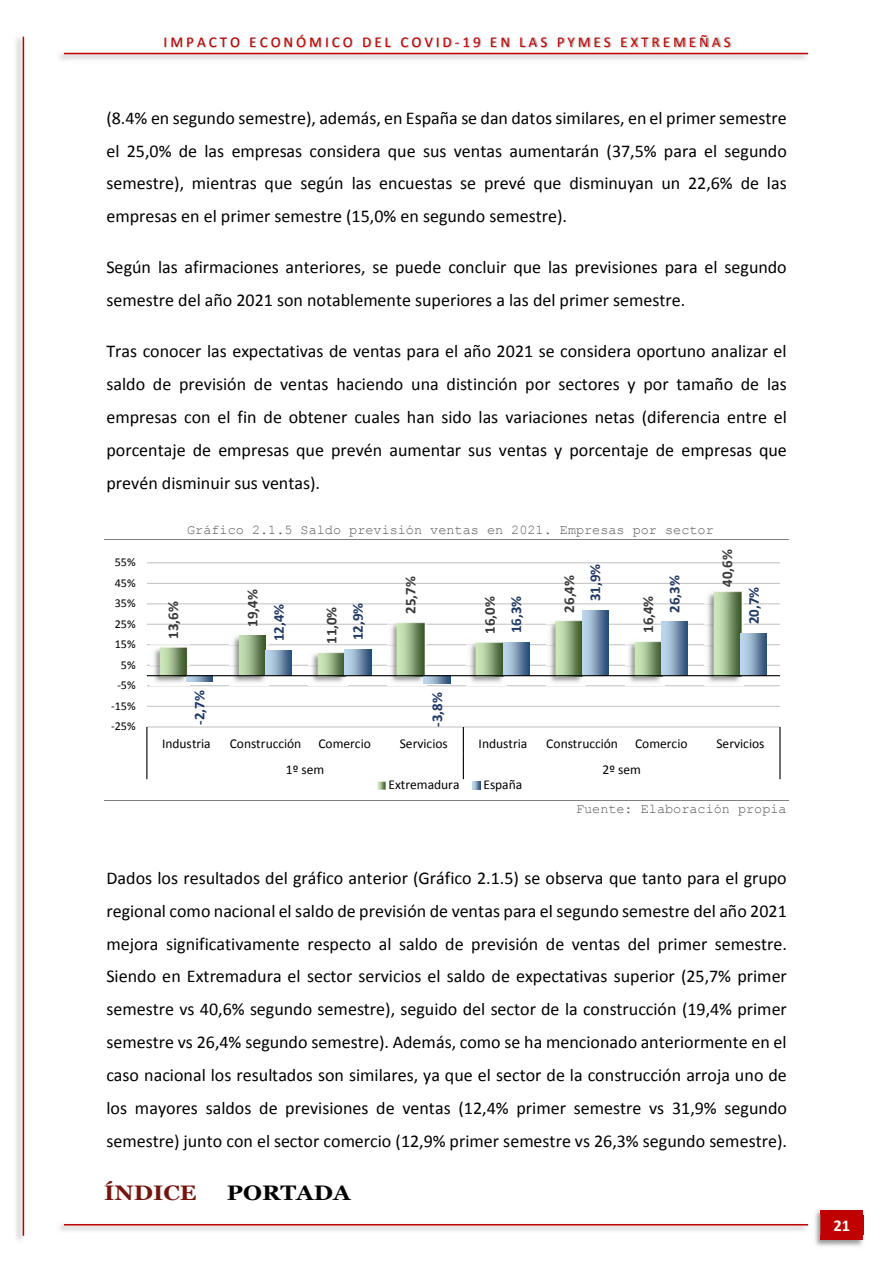
<style>
.page{position:relative;width:893px;height:1263px;background:#fff}
.page>*{position:absolute;margin:0;border:0;box-sizing:border-box;transform-origin:0 0}
.t1{font:700 21px "Georgia";color:#000;scale:1.1 1}
.t2{font:700 21px "Georgia";color:#74160e;scale:1.1 1}
.t3{font:18px/33px "Calibri";color:#000;text-align:justify}
.t4{font:700 16.5px "Calibri";color:#fff}
.t5{font:15px "Calibri";letter-spacing:.205em;color:#c00000}
.t6{font:700 15px "Calibri";color:#3b3838}
.t7{font:700 15px "Calibri";color:#203864}
.t8{font:13.5px "Calibri";color:#000}
.t9{font:13.5px "Courier New";color:#595959}
.t10{font:12px "Calibri";color:#000}
</style>
<div class="page">
<img style="left:164px;top:34px;width:568px;height:14px">
<hr style="left:64px;top:53px;width:744px;height:1px;background:#c00000">
<img style="left:16px;top:36px;width:9px;height:1204px">
<hr style="left:23px;top:37px;width:1px;height:1199px;background:#c00000">
<hr style="left:64px;top:1224px;width:744px;height:1px;background:#c00000">
<img style="left:815px;top:1210px;width:49px;height:37px">
<div style="left:821px;top:1210px;width:42px;height:30px;background:#c00000"></div>
<img style="left:820px;top:1215px;width:1px;height:20px">
<hr style="left:104px;top:540px;width:685px;height:1px;background:#808080">
<hr style="left:104px;top:800px;width:685px;height:1px;background:#808080">
<hr style="left:147px;top:727px;width:633px;height:1px;background:#bfbfbf">
<hr style="left:147px;top:706px;width:633px;height:1px;background:#bfbfbf">
<hr style="left:147px;top:685px;width:633px;height:1px;background:#bfbfbf">
<hr style="left:147px;top:665px;width:633px;height:1px;background:#bfbfbf">
<hr style="left:147px;top:644px;width:633px;height:1px;background:#bfbfbf">
<hr style="left:147px;top:624px;width:633px;height:1px;background:#bfbfbf">
<hr style="left:147px;top:604px;width:633px;height:1px;background:#bfbfbf">
<hr style="left:147px;top:583px;width:633px;height:1px;background:#bfbfbf">
<hr style="left:147px;top:563px;width:633px;height:1px;background:#bfbfbf">
<img style="left:150px;top:644px;width:40px;height:39px">
<img style="left:230px;top:635px;width:39px;height:48px">
<img style="left:309px;top:650px;width:39px;height:33px">
<img style="left:388px;top:622px;width:39px;height:62px">
<img style="left:467px;top:642px;width:39px;height:41px">
<img style="left:546px;top:620px;width:39px;height:63px">
<img style="left:625px;top:643px;width:40px;height:40px">
<img style="left:705px;top:591px;width:38px;height:92px">
<img style="left:239px;top:636px;width:27px;height:39px">
<img style="left:318px;top:652px;width:27px;height:23px">
<img style="left:397px;top:622px;width:27px;height:53px">
<img style="left:476px;top:642px;width:53px;height:33px">
<img style="left:555px;top:621px;width:27px;height:54px">
<img style="left:634px;top:641px;width:27px;height:34px">
<img style="left:713px;top:591px;width:28px;height:84px">
<img style="left:186px;top:676px;width:27px;height:5px">
<img style="left:266px;top:650px;width:26px;height:25px">
<img style="left:345px;top:649px;width:26px;height:26px">
<img style="left:424px;top:676px;width:26px;height:7px">
<img style="left:582px;top:610px;width:27px;height:65px">
<img style="left:661px;top:622px;width:27px;height:53px">
<img style="left:741px;top:633px;width:26px;height:42px">
<hr style="left:147px;top:675px;width:633px;height:1px;background:#000">
<svg style="left:146px;top:727px;width:1px;height:52px"></svg>
<svg style="left:463px;top:727px;width:1px;height:52px"></svg>
<svg style="left:779px;top:727px;width:1px;height:52px"></svg>
<svg style="left:377px;top:781px;width:9px;height:9px"></svg>
<svg style="left:473px;top:782px;width:7px;height:7px"></svg>
<p class="t5" style="left:164px;top:31px;width:568px">IMPACTO ECONÓMICO DEL COVID-19 EN LAS PYMES EXTREMEÑAS</p>
<p class="t3" style="left:106px;top:101px;width:682px">(8.4% en segundo semestre), además, en España se dan datos similares, en el primer semestre el 25,0% de las empresas considera que sus ventas aumentarán (37,5% para el segundo semestre), mientras que según las encuestas se prevé que disminuyan un 22,6% de las empresas en el primer semestre (15,0% en segundo semestre).</p>
<p class="t3" style="left:106px;top:250px;width:682px">Según las afirmaciones anteriores, se puede concluir que las previsiones para el segundo semestre del año 2021 son notablemente superiores a las del primer semestre.</p>
<p class="t3" style="left:106px;top:334px;width:682px">Tras conocer las expectativas de ventas para el año 2021 se considera oportuno analizar el saldo de previsión de ventas haciendo una distinción por sectores y por tamaño de las empresas con el fin de obtener cuales han sido las variaciones netas (diferencia entre el porcentaje de empresas que prevén aumentar sus ventas y porcentaje de empresas que prevén disminuir sus ventas).</p>
<p class="t9" style="left:187px;top:522px;width:528px">Gráfico 2.1.5 Saldo previsión ventas en 2021. Empresas por sector</p>
<p class="t10" style="left:115px;top:554px;width:22px">55%</p>
<p class="t10" style="left:115px;top:574px;width:22px">45%</p>
<p class="t10" style="left:115px;top:595px;width:22px">35%</p>
<p class="t10" style="left:115px;top:615px;width:22px">25%</p>
<p class="t10" style="left:115px;top:636px;width:22px">15%</p>
<p class="t10" style="left:121px;top:656px;width:16px">5%</p>
<p class="t10" style="left:117px;top:677px;width:20px">-5%</p>
<p class="t10" style="left:111px;top:697px;width:26px">-15%</p>
<p class="t10" style="left:111px;top:718px;width:26px">-25%</p>
<p class="t6" style="left:163px;top:639px;width:39px;rotate:-90deg">13,6%</p>
<p class="t7" style="left:189px;top:725px;width:36px;rotate:-90deg">-2,7%</p>
<p class="t6" style="left:242px;top:627px;width:39px;rotate:-90deg">19,4%</p>
<p class="t7" style="left:268px;top:641px;width:39px;rotate:-90deg">12,4%</p>
<p class="t7" style="left:347px;top:640px;width:39px;rotate:-90deg">12,9%</p>
<p class="t6" style="left:321px;top:644px;width:39px;rotate:-90deg">11,0%</p>
<p class="t6" style="left:400px;top:614px;width:39px;rotate:-90deg">25,7%</p>
<p class="t7" style="left:426px;top:727px;width:36px;rotate:-90deg">-3,8%</p>
<p class="t6" style="left:479px;top:634px;width:39px;rotate:-90deg">16,0%</p>
<p class="t7" style="left:506px;top:633px;width:39px;rotate:-90deg">16,3%</p>
<p class="t6" style="left:558px;top:612px;width:39px;rotate:-90deg">26,4%</p>
<p class="t6" style="left:717px;top:587px;width:39px;rotate:-90deg">40,6%</p>
<p class="t7" style="left:585px;top:601px;width:39px;rotate:-90deg">31,9%</p>
<p class="t7" style="left:664px;top:613px;width:39px;rotate:-90deg">26,3%</p>
<p class="t7" style="left:743px;top:624px;width:39px;rotate:-90deg">20,7%</p>
<p class="t6" style="left:637px;top:633px;width:39px;rotate:-90deg">16,4%</p>
<p class="t8" style="left:162px;top:734px;width:50px">Industria</p>
<p class="t8" style="left:230px;top:734px;width:73px">Construcción</p>
<p class="t8" style="left:318px;top:734px;width:54px">Comercio</p>
<p class="t8" style="left:400px;top:734px;width:50px">Servicios</p>
<p class="t8" style="left:479px;top:734px;width:50px">Industria</p>
<p class="t8" style="left:546px;top:734px;width:73px">Construcción</p>
<p class="t8" style="left:635px;top:734px;width:54px">Comercio</p>
<p class="t8" style="left:716px;top:734px;width:50px">Servicios</p>
<p class="t8" style="left:286px;top:760px;width:40px">1º sem</p>
<p class="t8" style="left:602px;top:760px;width:40px">2º sem</p>
<p class="t8" style="left:388px;top:775px;width:73px">Extremadura</p>
<p class="t8" style="left:483px;top:775px;width:41px">España</p>
<p class="t9" style="left:576px;top:801px;width:212px">Fuente: Elaboración propia</p>
<p class="t3" style="left:106px;top:861px;width:682px">Dados los resultados del gráfico anterior (Gráfico 2.1.5) se observa que tanto para el grupo regional como nacional el saldo de previsión de ventas para el segundo semestre del año 2021 mejora significativamente respecto al saldo de previsión de ventas del primer semestre.<br>Siendo en Extremadura el sector servicios el saldo de expectativas superior (25,7% primer semestre vs 40,6% segundo semestre), seguido del sector de la construcción (19,4% primer semestre vs 26,4% segundo semestre). Además, como se ha mencionado anteriormente en el caso nacional los resultados son similares, ya que el sector de la construcción arroja uno de los mayores saldos de previsiones de ventas (12,4% primer semestre vs 31,9% segundo semestre) junto con el sector comercio (12,9% primer semestre vs 26,3% segundo semestre).</p>
<p class="t2" style="left:104px;top:1177px;width:86px">ÍNDICE</p>
<p class="t1" style="left:227px;top:1177px;width:114px">PORTADA</p>
<p class="t4" style="left:833px;top:1214px;width:18px">21</p>
</div>
